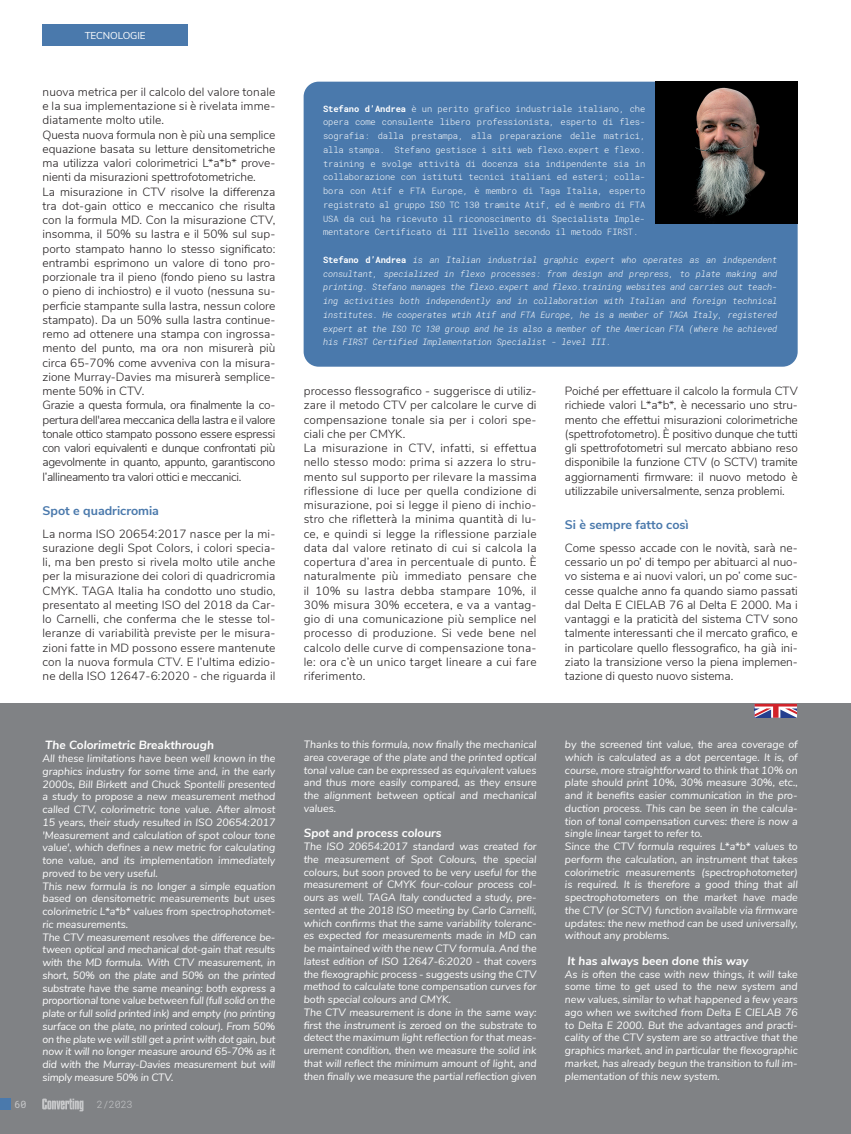
<style>
.page{position:relative;width:851px;height:1134px;background:#fff}
.page>*{position:absolute;margin:0;border:0;box-sizing:border-box;transform-origin:0 0}
.t1{font:700 12.5px "Nunito Sans";color:#4a79ac}
.t2{font:300 11.88px/14.2px "Nunito Sans";color:#231f20;text-align:justify}
.t3{font:300 11.88px/14.2px "Nunito Sans";letter-spacing:.02em;color:#231f20}
.t4{font:italic 700 11.88px "Nunito Sans";color:#fff}
.t5{font:italic 10.62px/12.8px "Nunito Sans";letter-spacing:-.005em;color:#fff}
.t6{font:10px "Nunito Sans";letter-spacing:-.01em;color:#fff}
.t7{font:300 10px "Roboto Mono";color:#c7c8ca}
.t8{font:10px "Roboto Mono";color:#c7c8ca}
.t9{font:300 8.75px/13.8px "Roboto Mono";letter-spacing:-.01em;color:#fff;text-align:justify}
.t10{font:italic 300 8.75px/13.8px "Roboto Mono";letter-spacing:-.02em;color:#fff;text-align:justify}
.s1{font-weight:700}
.s2{font-weight:700;font-style:normal}
</style>
<div class="page">
<div style="left:43px;top:25px;width:145px;height:21px;background:#4a79ac"></div>
<div style="left:0;top:704px;width:850px;height:430px;background:#808285"></div>
<div style="left:303px;top:82px;width:494px;height:285px;background:#4a79ac;border-radius:15px"></div>
<img style="left:656px;top:82px;width:141px;height:141px">
<svg style="left:796px;top:704px;width:1px;height:14px"></svg>
<svg style="left:754px;top:704px;width:42px;height:14px"></svg>
<div style="left:0;top:1098px;width:11px;height:12px;background:#4a79ac"></div>
<svg style="left:42px;top:1098px;width:41px;height:13px"></svg>
<p class="t6" style="left:85px;top:28px;width:62px">TECNOLOGIE</p>
<p class="t2" style="left:43px;top:84px;width:234px;text-align:left">nuova metrica per il calcolo del valore tonale e la sua implementazione si è rivelata imme&shy;diatamente molto utile.<br>Questa nuova formula non è più una semplice equazione basata su letture densitometriche ma utilizza valori colorimetrici L*a*b* prove&shy;nienti da misurazioni spettrofotometriche.<br>La misurazione in CTV risolve la differenza tra dot-gain ottico e meccanico che risulta con la formula MD. Con la misurazione CTV, insomma, il 50% su lastra e il 50% sul sup&shy;porto stampato hanno lo stesso significato: entrambi esprimono un valore di tono pro&shy;porzionale tra il pieno (fondo pieno su lastra o pieno di inchiostro) e il vuoto (nessuna su&shy;perficie stampante sulla lastra, nessun colore stampato). Da un 50% sulla lastra continue&shy;remo ad ottenere una stampa con ingrossa&shy;mento del punto, ma ora non misurerà più circa 65-70% come avveniva con la misura&shy;zione Murray-Davies ma misurerà semplice&shy;mente 50% in CTV.<br>Grazie a questa formula, ora finalmente la co&shy;pertura dell'area meccanica della lastra e il valore tonale ottico stampato possono essere espressi con valori equivalenti e dunque confrontati più agevolmente in quanto, appunto, garantiscono l’allineamento tra valori ottici e meccanici.</p>
<p class="t1" style="left:43px;top:501px;width:118px">Spot e quadricromia</p>
<p class="t2" style="left:43px;top:526px;width:234px">La norma ISO 20654:2017 nasce per la mi&shy;surazione degli Spot Colors, i colori specia&shy;li, ma ben presto si rivela molto utile anche per la misurazione dei colori di quadricromia CMYK. TAGA Italia ha condotto uno studio, presentato al meeting ISO del 2018 da Car&shy;lo Carnelli, che conferma che le stesse tol&shy;leranze di variabilità previste per le misura&shy;zioni fatte in MD possono essere mantenute con la nuova formula CTV. E l’ultima edizio&shy;ne della ISO 12647-6:2020 - che riguarda il</p>
<p class="t4" style="left:45px;top:737px;width:170px">The Colorimetric Breakthrough</p>
<p class="t5" style="left:43px;top:751px;width:234px">All these limitations have been well known in the graphics industry for some time and, in the early 2000s, Bill Birkett and Chuck Spontelli presented a study to propose a new measurement method called CTV, colorimetric tone value. After almost 15 years, their study resulted in ISO 20654:2017 'Measurement and calculation of spot colour tone value', which defines a new metric for calculating tone value, and its implementation immediately proved to be very useful.<br>This new formula is no longer a simple equation based on densitometric measurements but uses colorimetric L*a*b* values from spectrophotomet&shy;ric measurements.<br>The CTV measurement resolves the difference be&shy;tween optical and mechanical dot-gain that results with the MD formula. With CTV measurement, in short, 50% on the plate and 50% on the printed substrate have the same meaning: both express a proportional tone value between full (full solid on the plate or full solid printed ink) and empty (no printing surface on the plate, no printed colour). From 50% on the plate we will still get a print with dot gain, but now it will no longer measure around 65-70% as it did with the Murray-Davies measurement but will simply measure 50% in CTV.</p>
<p class="t8" style="left:15px;top:1097px;width:13px">60</p>
<p class="t7" style="left:97px;top:1097px;width:37px">2/2023</p>
<p class="t9" style="left:323px;top:101px;width:323px"><span class="s1">Stefano d’Andrea</span> è un perito grafico industriale italiano, che opera come consulente libero professionista, esperto di fles&shy;sografia: dalla prestampa, alla preparazione delle matrici, alla stampa. Stefano gestisce i siti web flexo.expert e flexo. training e svolge attività di docenza sia indipendente sia in collaborazione con istituti tecnici italiani ed esteri; colla&shy;bora con Atif e FTA Europe, è membro di Taga Italia, esperto registrato al gruppo ISO TC 130 tramite Atif, ed è membro di FTA USA da cui ha ricevuto il riconoscimento di Specialista Imple&shy;mentatore Certificato di III livello secondo il metodo FIRST.</p>
<p class="t10" style="left:323px;top:253px;width:456px"><span class="s2">Stefano d’Andrea</span> is an Italian industrial graphic expert who operates as an independent consultant, specialized in flexo processes: from design and prepress, to plate making and printing. Stefano manages the flexo.expert and flexo.training websites and carries out teach&shy;ing activities both independently and in collaboration with Italian and foreign technical institutes. He cooperates wtih Atif and FTA Europe, he is a member of TAGA Italy, registered expert at the ISO TC 130 group and he is also a member of the American FTA (where he achieved his FIRST Certified Implementation Specialist - level III.</p>
<p class="t3" style="left:304px;top:383px;width:234px">processo flessografico - suggerisce di utiliz&shy;zare il metodo CTV per calcolare le curve di compensazione tonale sia per i colori spe&shy;ciali che per CMYK.<br>La misurazione in CTV, infatti, si effettua nello stesso modo: prima si azzera lo stru&shy;mento sul supporto per rilevare la massima riflessione di luce per quella condizione di misurazione, poi si legge il pieno di inchio&shy;stro che rifletterà la minima quantità di lu&shy;ce, e quindi si legge la riflessione parziale data dal valore retinato di cui si calcola la copertura d’area in percentuale di punto. È naturalmente più immediato pensare che il 10% su lastra debba stampare 10%, il 30% misura 30% eccetera, e va a vantag&shy;gio di una comunicazione più semplice nel processo di produzione. Si vede bene nel calcolo delle curve di compensazione tona&shy;le: ora c’è un unico target lineare a cui fare riferimento.</p>
<p class="t2" style="left:565px;top:383px;width:234px">Poiché per effettuare il calcolo la formula CTV richiede valori L*a*b*, è necessario uno stru&shy;mento che effettui misurazioni colorimetriche (spettrofotometro). È positivo dunque che tutti gli spettrofotometri sul mercato abbiano reso disponibile la funzione CTV (o SCTV) tramite aggiornamenti firmware: il nuovo metodo è utilizzabile universalmente, senza problemi.</p>
<p class="t1" style="left:565px;top:515px;width:125px">Si è sempre fatto così</p>
<p class="t2" style="left:565px;top:540px;width:234px">Come spesso accade con le novità, sarà ne&shy;cessario un po’ di tempo per abituarci al nuo&shy;vo sistema e ai nuovi valori, un po’ come suc&shy;cesse qualche anno fa quando siamo passati dal Delta E CIELAB 76 al Delta E 2000. Ma i vantaggi e la praticità del sistema CTV sono talmente interessanti che il mercato grafico, e in particolare quello flessografico, ha già ini&shy;ziato la transizione verso la piena implemen&shy;tazione di questo nuovo sistema.</p>
<p class="t5" style="left:304px;top:737px;width:234px;text-align:justify">Thanks to this formula, now finally the mechanical area coverage of the plate and the printed optical tonal value can be expressed as equivalent values and thus more easily compared, as they ensure the alignment between optical and mechanical values.</p>
<p class="t4" style="left:304px;top:825px;width:139px">Spot and process colours</p>
<p class="t5" style="left:304px;top:839px;width:234px">The ISO 20654:2017 standard was created for the measurement of Spot Colours, the special colours, but soon proved to be very useful for the measurement of CMYK four-colour process col&shy;ours as well. TAGA Italy conducted a study, pre&shy;sented at the 2018 ISO meeting by Carlo Carnelli, which confirms that the same variability toleranc&shy;es expected for measurements made in MD can be maintained with the new CTV formula. And the latest edition of ISO 12647-6:2020 - that covers the flexographic process - suggests using the CTV method to calculate tone compensation curves for both special colours and CMYK.<br>The CTV measurement is done in the same way: first the instrument is zeroed on the substrate to detect the maximum light reflection for that meas&shy;urement condition, then we measure the solid ink that will reflect the minimum amount of light, and then finally we measure the partial reflection given</p>
<p class="t5" style="left:565px;top:737px;width:234px">by the screened tint value, the area coverage of which is calculated as a dot percentage. It is, of course, more straightforward to think that 10% on plate should print 10%, 30% measure 30%, etc., and it benefits easier communication in the pro&shy;duction process. This can be seen in the calcula&shy;tion of tonal compensation curves: there is now a single linear target to refer to.<br>Since the CTV formula requires L*a*b* values to perform the calculation, an instrument that takes colorimetric measurements (spectrophotometer) is required. It is therefore a good thing that all spectrophotometers on the market have made the CTV (or SCTV) function available via firmware updates: the new method can be used universally, without any problems.</p>
<p class="t4" style="left:567px;top:952px;width:182px">It has always been done this way</p>
<p class="t5" style="left:565px;top:967px;width:234px;text-align:justify">As is often the case with new things, it will take some time to get used to the new system and new values, similar to what happened a few years ago when we switched from Delta E CIELAB 76 to Delta E 2000. But the advantages and practi&shy;cality of the CTV system are so attractive that the graphics market, and in particular the flexographic market, has already begun the transition to full im&shy;plementation of this new system.</p>
</div>
